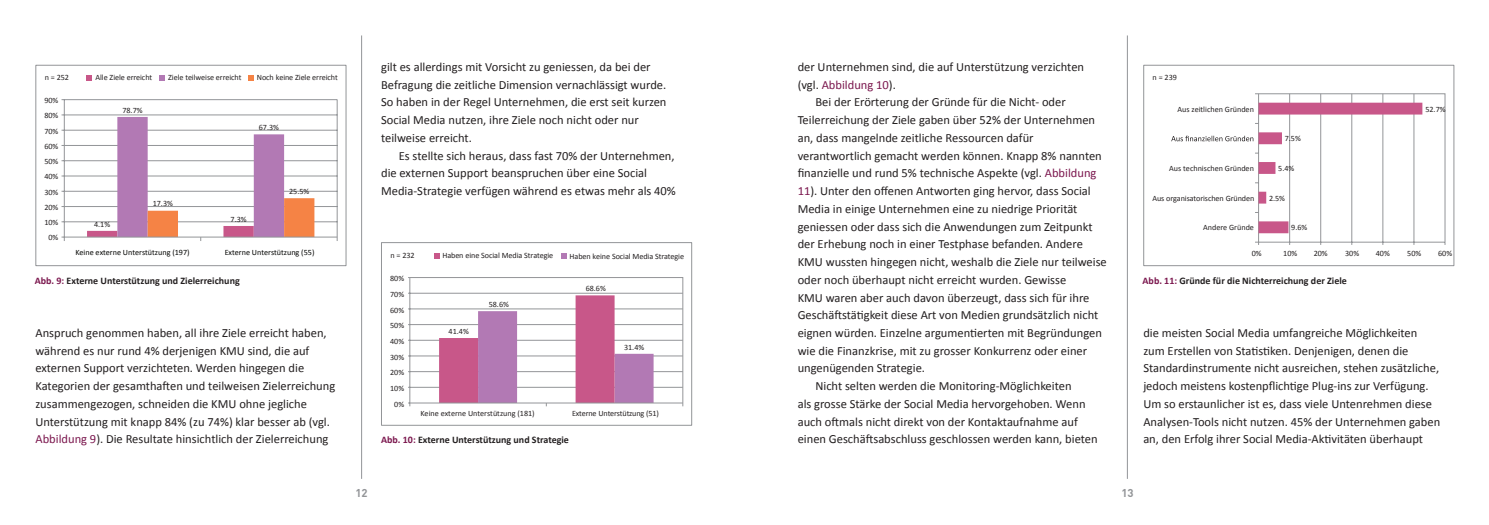
<style>
.page{position:relative;width:1489px;height:525px;background:#fff}
.page>*{position:absolute;margin:0;border:0;box-sizing:border-box;transform-origin:0 0}
.Bodytext_10_1st_inde{font:12.5px/17.8px "Calibri";color:#231f20}
.t1{font:700 11.25px "DIN";color:#939598}
.Caption_8{font:700 10px "Calibri";color:#231f20}
.t2{font:8.12px "Calibri";letter-spacing:-.01em;color:#231f20}
.t3{font:8.12px "Calibri";color:#040503}
.s1{color:#7b174e}
</style>
<div class="page">
<hr style="left:361px;top:35px;width:1px;height:443px;background:#939598">
<hr style="left:1127px;top:35px;width:1px;height:443px;background:#939598">
<svg style="left:61px;top:99px;width:277px;height:142px"></svg>
<div style="left:35px;top:65px;width:311px;height:201px;border:1px solid #939598"></div>
<svg style="left:87px;top:75px;width:5px;height:5px"></svg>
<svg style="left:159px;top:75px;width:6px;height:5px"></svg>
<svg style="left:87px;top:117px;width:227px;height:120px"></svg>
<svg style="left:248px;top:75px;width:5px;height:5px"></svg>
<hr style="left:64px;top:237px;width:273px;height:1px;background:#939598">
<hr style="left:409px;top:277px;width:1px;height:129px;background:#939598">
<svg style="left:408px;top:277px;width:275px;height:126px"></svg>
<div style="left:381px;top:242px;width:311px;height:183px;border:1px solid #939598"></div>
<svg style="left:439px;top:295px;width:214px;height:111px"></svg>
<svg style="left:434px;top:253px;width:5px;height:5px"></svg>
<svg style="left:561px;top:253px;width:5px;height:5px"></svg>
<hr style="left:410px;top:402px;width:272px;height:1px;background:#939598">
<svg style="left:1171px;top:93px;width:274px;height:152px"></svg>
<div style="left:1143px;top:65px;width:311px;height:201px;border:1px solid #939598"></div>
<p class="Bodytext_10_1st_inde" style="left:797px;top:57px;width:288px">der Unternehmen sind, die auf Unterstützung verzichten (vgl. <span class="s1">Abbildung 10</span>).</p>
<p class="Bodytext_10_1st_inde" style="left:797px;top:93px;width:310px;text-indent:18px">Bei der Erörterung der Gründe für die Nicht- oder Teilerreichung der Ziele gaben über 52% der Unternehmen an, dass mangelnde zeitliche Ressourcen dafür verantwortlich gemacht werden können. Knapp 8% nannten finanzielle und rund 5% technische Aspekte (vgl. <span class="s1">Abbildung 11</span>). Unter den offenen Antworten ging hervor, dass Social Media in einige Unternehmen eine zu niedrige Priorität geniessen oder dass sich die Anwendungen zum Zeitpunkt der Erhebung noch in einer Testphase befanden. Andere KMU wussten hingegen nicht, weshalb die Ziele nur teilweise oder noch überhaupt nicht erreicht wurden. Gewisse<br>KMU waren aber auch davon überzeugt, dass sich für ihre Geschäftstätigkeit diese Art von Medien grundsätzlich nicht eignen würden. Einzelne argumentierten mit Begründungen wie die Finanzkrise, mit zu grosser Konkurrenz oder einer ungenügenden Strategie.</p>
<p class="Bodytext_10_1st_inde" style="left:797px;top:376px;width:301px;text-indent:18px">Nicht selten werden die Monitoring-Möglichkeiten<br>als grosse Stärke der Social Media hervorgehoben. Wenn auch oftmals nicht direkt von der Kontaktaufnahme auf einen Geschäftsabschluss geschlossen werden kann, bieten</p>
<p class="Bodytext_10_1st_inde" style="left:381px;top:57px;width:287px">gilt es allerdings mit Vorsicht zu geniessen, da bei der Befragung die zeitliche Dimension vernachlässigt wurde.<br>So haben in der Regel Unternehmen, die erst seit kurzen Social Media nutzen, ihre Ziele noch nicht oder nur teilweise erreicht.</p>
<p class="Bodytext_10_1st_inde" style="left:381px;top:146px;width:296px;text-indent:18px">Es stellte sich heraus, dass fast 70% der Unternehmen, die externen Support beanspruchen über eine Social<br>Media-Strategie verfügen während es etwas mehr als 40%</p>
<p class="t2" style="left:45px;top:72px;width:26px">n = 252</p>
<p class="t2" style="left:96px;top:72px;width:58px">Alle Ziele erreicht</p>
<p class="t2" style="left:168px;top:72px;width:75px">Ziele teilweise erreicht</p>
<p class="t2" style="left:257px;top:72px;width:82px">Noch keine Ziele erreicht</p>
<p class="t2" style="left:1152px;top:72px;width:26px">n = 239</p>
<p class="t2" style="left:44px;top:95px;width:16px">90%</p>
<p class="t2" style="left:1177px;top:104px;width:78px">Aus zeitlichen Gründen</p>
<p class="t2" style="left:1425px;top:104px;width:22px">52.7%</p>
<p class="t2" style="left:122px;top:105px;width:22px">78.7%</p>
<p class="t2" style="left:44px;top:110px;width:16px">80%</p>
<p class="t2" style="left:259px;top:122px;width:22px">67.3%</p>
<p class="t2" style="left:44px;top:126px;width:16px">70%</p>
<p class="t2" style="left:1284px;top:133px;width:18px">7.5%</p>
<p class="t2" style="left:44px;top:141px;width:16px">60%</p>
<p class="t2" style="left:44px;top:156px;width:16px">50%</p>
<p class="t2" style="left:1169px;top:163px;width:86px">Aus technischen Gründen</p>
<p class="t2" style="left:1278px;top:163px;width:18px">5.4%</p>
<p class="t2" style="left:44px;top:171px;width:16px">40%</p>
<p class="t2" style="left:289px;top:186px;width:22px">25.5%</p>
<p class="t2" style="left:44px;top:187px;width:16px">30%</p>
<p class="t2" style="left:1152px;top:193px;width:103px">Aus organisatorischen Gründen</p>
<p class="t2" style="left:1268px;top:193px;width:18px">2.5%</p>
<p class="t2" style="left:153px;top:198px;width:22px">17.3%</p>
<p class="t2" style="left:44px;top:202px;width:16px">20%</p>
<p class="t2" style="left:230px;top:214px;width:18px">7.3%</p>
<p class="t2" style="left:44px;top:217px;width:16px">10%</p>
<p class="t2" style="left:94px;top:219px;width:18px">4.1%</p>
<p class="t2" style="left:1203px;top:222px;width:52px">Andere Gründe</p>
<p class="t2" style="left:1291px;top:222px;width:18px">9.6%</p>
<p class="t2" style="left:49px;top:232px;width:11px">0%</p>
<p class="t3" style="left:75px;top:247px;width:116px">Keine externe Unterstützung (197)</p>
<p class="t3" style="left:225px;top:247px;width:91px">Externe Unterstützung (55)</p>
<p class="t2" style="left:1251px;top:248px;width:11px">0%</p>
<p class="t2" style="left:1283px;top:248px;width:16px">10%</p>
<p class="t2" style="left:1313px;top:248px;width:16px">20%</p>
<p class="t2" style="left:1344px;top:248px;width:16px">30%</p>
<p class="t2" style="left:1375px;top:248px;width:16px">40%</p>
<p class="t2" style="left:1406px;top:248px;width:16px">50%</p>
<p class="t2" style="left:1437px;top:248px;width:16px">60%</p>
<p class="t2" style="left:390px;top:250px;width:26px">n = 232</p>
<p class="t2" style="left:442px;top:250px;width:112px">Haben eine Social Media Strategie</p>
<p class="t2" style="left:569px;top:251px;width:116px">Haben keine Social Media Strategie</p>
<p class="t2" style="left:390px;top:273px;width:16px">80%</p>
<p class="Caption_8" style="left:35px;top:274px;width:206px"><span class="s1">Abb. 9:</span> Externe Unterstützung und Zielerreichung</p>
<p class="Caption_8" style="left:1142px;top:274px;width:206px"><span class="s1">Abb. 11:</span> Gründe für die Nichterreichung der Ziele</p>
<p class="t2" style="left:585px;top:283px;width:22px">68.6%</p>
<p class="t2" style="left:390px;top:289px;width:16px">70%</p>
<p class="t2" style="left:488px;top:299px;width:22px">58.6%</p>
<p class="t2" style="left:390px;top:305px;width:16px">60%</p>
<p class="t2" style="left:390px;top:320px;width:16px">50%</p>
<p class="Bodytext_10_1st_inde" style="left:1143px;top:323px;width:298px">die meisten Social Media umfangreiche Möglichkeiten zum Erstellen von Statistiken. Denjenigen, denen die Standardinstrumente nicht ausreichen, stehen zusätzliche, jedoch meistens kostenpflichtige Plug-ins zur Verfügung.<br>Um so erstaunlicher ist es, dass viele Untenrehmen diese Analysen-Tools nicht nutzen. 45% der Unternehmen gaben an, den Erfolg ihrer Social Media-Aktivitäten überhaupt</p>
<p class="Bodytext_10_1st_inde" style="left:35px;top:323px;width:301px">Anspruch genommen haben, all ihre Ziele erreicht haben, während es nur rund 4% derjenigen KMU sind, die auf externen Support verzichteten. Werden hingegen die Kategorien der gesamthaften und teilweisen Zielerreichung zusammengezogen, schneiden die KMU ohne jegliche Unterstützung mit knapp 84% (zu 74%) klar besser ab (vgl.<br><span class="s1">Abbildung 9</span>). Die Resultate hinsichtlich der Zielerreichung</p>
<p class="t2" style="left:448px;top:326px;width:22px">41.4%</p>
<p class="t2" style="left:390px;top:336px;width:16px">40%</p>
<p class="t2" style="left:624px;top:342px;width:22px">31.4%</p>
<p class="t2" style="left:390px;top:352px;width:16px">30%</p>
<p class="t2" style="left:390px;top:367px;width:16px">20%</p>
<p class="t2" style="left:390px;top:383px;width:16px">10%</p>
<p class="t2" style="left:394px;top:399px;width:11px">0%</p>
<p class="t2" style="left:420px;top:408px;width:116px">Keine externe Unterstützung (181)</p>
<p class="t2" style="left:572px;top:408px;width:88px">Externe Unterstützung (51)</p>
<p class="Caption_8" style="left:381px;top:433px;width:189px"><span class="s1">Abb. 10:</span> Externe Unterstützung und Strategie</p>
<p class="t1" style="left:355px;top:485px;width:14px">12</p>
<p class="t1" style="left:1121px;top:485px;width:14px">13</p>
</div>
